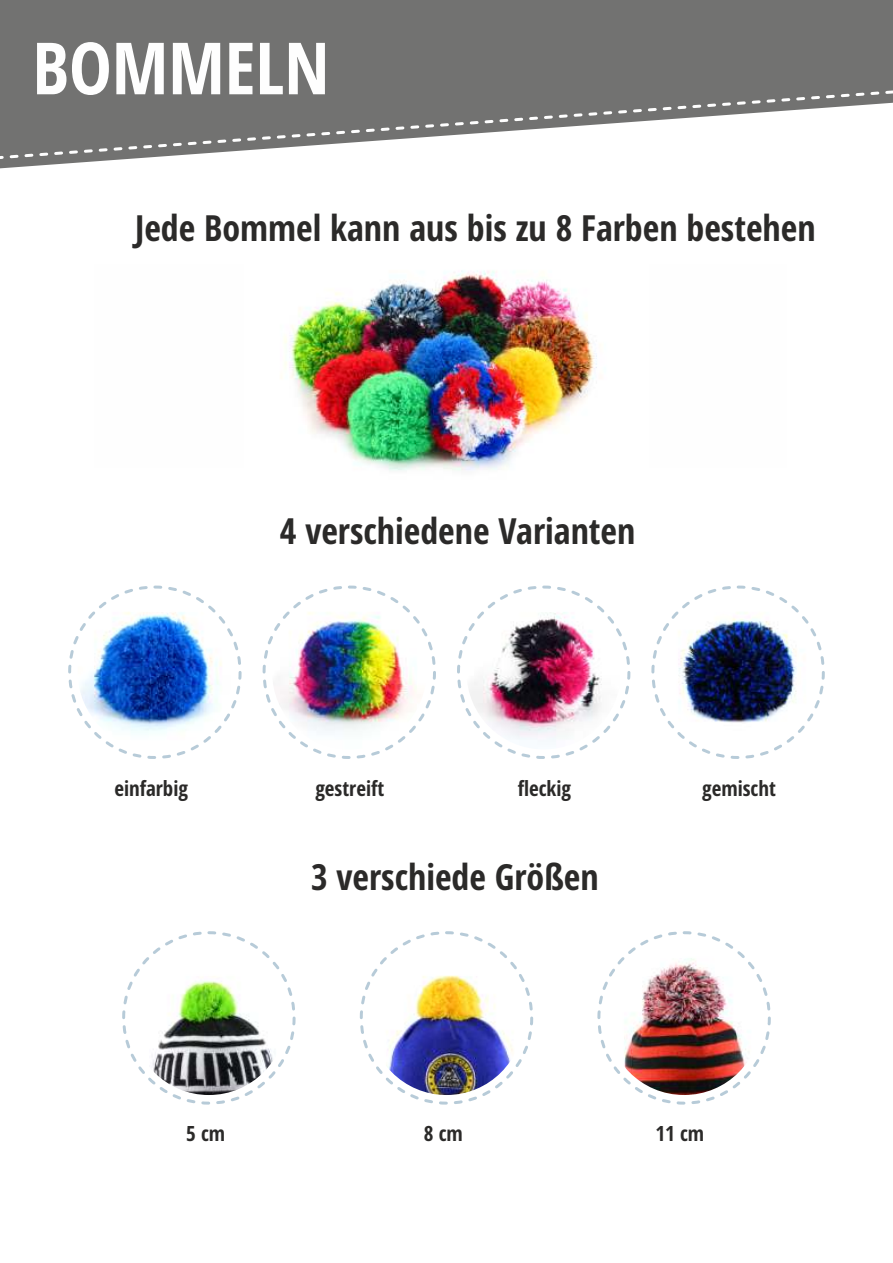
<style>
.page{position:relative;width:893px;height:1263px;background:#fff}
.page>*{position:absolute;margin:0;border:0;box-sizing:border-box;transform-origin:0 0}
.t1{font:700 condensed 72px "Open Sans";color:#fefefe}
.t2{font:700 condensed 36px "Open Sans";color:#2b2a29}
.t3{font:700 condensed 21px "Open Sans";color:#2b2a29}
</style>
<div class="page">
<svg style="left:0;top:0;width:893px;height:169px;background:#7d7d7c"></svg>
<svg style="left:0;top:88px;width:893px;height:73px"></svg>
<img style="left:272px;top:595px;width:154px;height:154px;border-radius:50%">
<img style="left:467px;top:595px;width:154px;height:154px;border-radius:50%">
<img style="left:661px;top:595px;width:154px;height:154px;border-radius:50%">
<img style="left:78px;top:595px;width:154px;height:154px;border-radius:50%">
<img style="left:281px;top:270px;width:316px;height:201px">
<img style="left:369px;top:941px;width:155px;height:154px;border-radius:50%">
<img style="left:132px;top:941px;width:154px;height:154px;border-radius:50%">
<img style="left:607px;top:941px;width:154px;height:154px;border-radius:50%">
<h1 class="t1" style="left:33px;top:39px;width:298px">BOMMELN</h1>
<p class="t2" style="left:135px;top:214px;width:682px">Jede Bommel kann aus bis zu 8 Farben bestehen</p>
<p class="t2" style="left:280px;top:516px;width:357px">4 verschiedene Varianten</p>
<p class="t3" style="left:114px;top:779px;width:75px">einfarbig</p>
<p class="t3" style="left:315px;top:779px;width:70px">gestreift</p>
<p class="t3" style="left:518px;top:780px;width:55px">fleckig</p>
<p class="t2" style="left:311px;top:862px;width:289px">3 verschiede Größen</p>
<p class="t3" style="left:702px;top:779px;width:75px">gemischt</p>
<p class="t3" style="left:186px;top:1125px;width:40px">5 cm</p>
<p class="t3" style="left:424px;top:1125px;width:40px">8 cm</p>
<p class="t3" style="left:655px;top:1125px;width:50px">11 cm</p>
</div>
